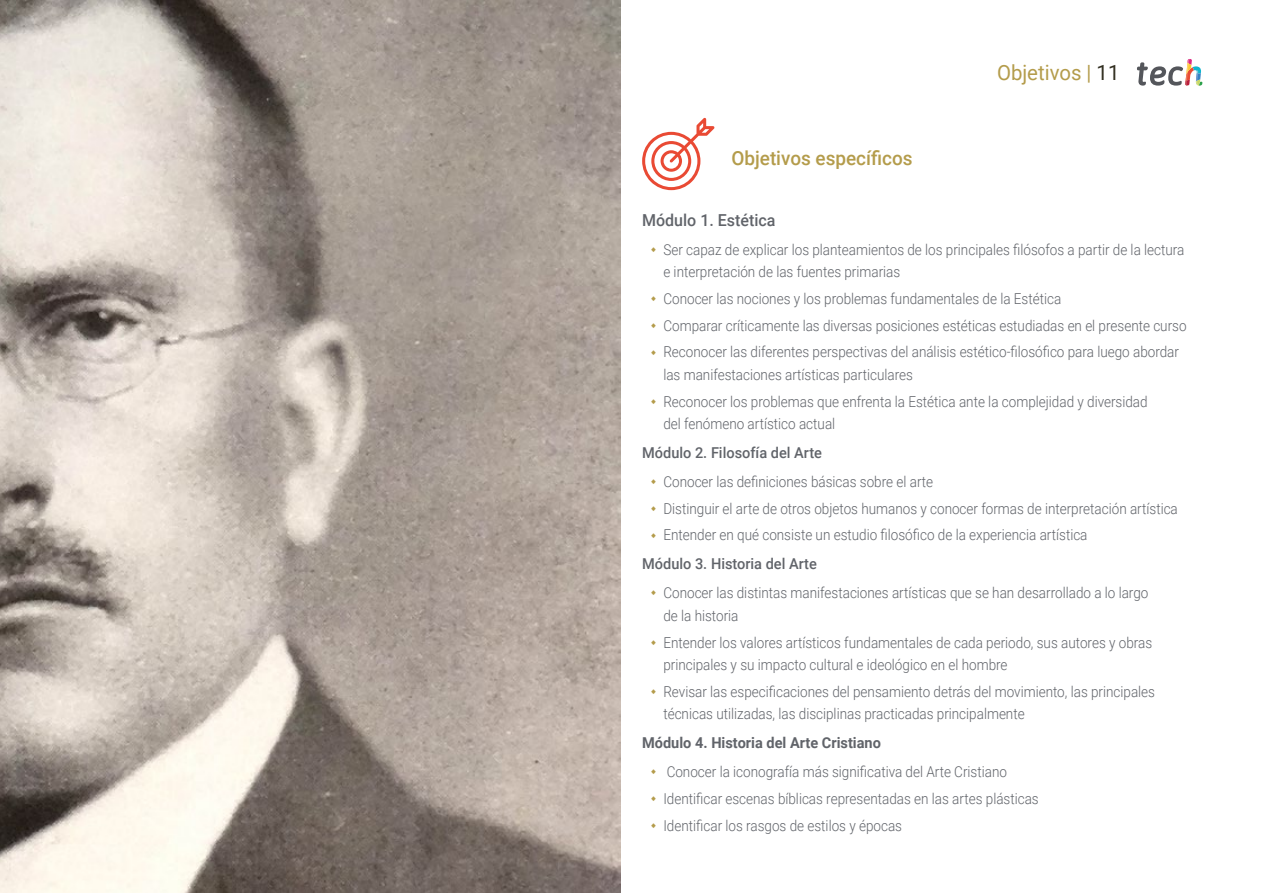
<style>
.page{position:relative;width:1263px;height:893px;background:#fff}
.page>*{position:absolute;margin:0;border:0;box-sizing:border-box;transform-origin:0 0}
.t1{font:21px "Roboto";color:#b49c4b}
.t2{font:500 19.5px "Roboto";color:#b49c4b}
.t3{font:500 16.5px "Roboto";color:#61646a}
.t4{font:300 15px/26.7px "Roboto";color:#61646a;scale:.9 1}
.t5{font:500 15px "Roboto";color:#61646a}
.t6{font:700 15px "Roboto";color:#61646a}
.s1{color:#312e20}
</style>
<div class="page">
<svg style="left:642px;top:118px;width:72px;height:72px"></svg>
<img style="left:0;top:0;width:621px;height:893px">
<svg style="left:1137px;top:59px;width:65px;height:27px"></svg>
<h2 class="t2" style="left:731px;top:144px;width:183px">Objetivos específicos</h2>
<h1 class="t1" style="left:997px;top:57px;width:124px">Objetivos | <span class="s1">11</span></h1>
<p class="t3" style="left:642px;top:208px;width:135px">Módulo 1. Estética</p>
<p class="t4" style="left:663px;top:238px;width:580px;line-height:22.5px">Ser capaz de explicar los planteamientos de los principales filósofos a partir de la lectura e interpretación de las fuentes primarias</p>
<p class="t4" style="left:663px;top:285px;width:583px">Conocer las nociones y los problemas fundamentales de la Estética<br>Comparar críticamente las diversas posiciones estéticas estudiadas en el presente curso<br>Reconocer las diferentes perspectivas del análisis estético-filosófico para luego abordar</p>
<p class="t4" style="left:663px;top:361px;width:540px">las manifestaciones artísticas particulares<br>Reconocer los problemas que enfrenta la Estética ante la complejidad y diversidad</p>
<p class="t4" style="left:663px;top:410px;width:192px">del fenómeno artístico actual</p>
<p class="t5" style="left:642px;top:442px;width:181px">Módulo 2. Filosofía del Arte</p>
<p class="t4" style="left:663px;top:468px;width:573px">Conocer las definiciones básicas sobre el arte<br>Distinguir el arte de otros objetos humanos y conocer formas de interpretación artística<br>Entender en qué consiste un estudio filosófico de la experiencia artística</p>
<p class="t5" style="left:642px;top:554px;width:176px">Módulo 3. Historia del Arte</p>
<p class="t4" style="left:663px;top:581px;width:540px;line-height:22.5px">Conocer las distintas manifestaciones artísticas que se han desarrollado a lo largo de la historia</p>
<p class="t4" style="left:663px;top:630px;width:545px;line-height:22.5px">Entender los valores artísticos fundamentales de cada periodo, sus autores y obras principales y su impacto cultural e ideológico en el hombre</p>
<p class="t4" style="left:663px;top:680px;width:548px;line-height:22.5px">Revisar las especificaciones del pensamiento detrás del movimiento, las principales técnicas utilizadas, las disciplinas practicadas principalmente</p>
<p class="t6" style="left:642px;top:732px;width:240px">Módulo 4. Historia del Arte Cristiano</p>
<p class="t4" style="left:663px;top:758px;width:419px">Conocer la iconografía más significativa del Arte Cristiano<br>Identificar escenas bíblicas representadas en las artes plásticas<br>Identificar los rasgos de estilos y épocas</p>
</div>
